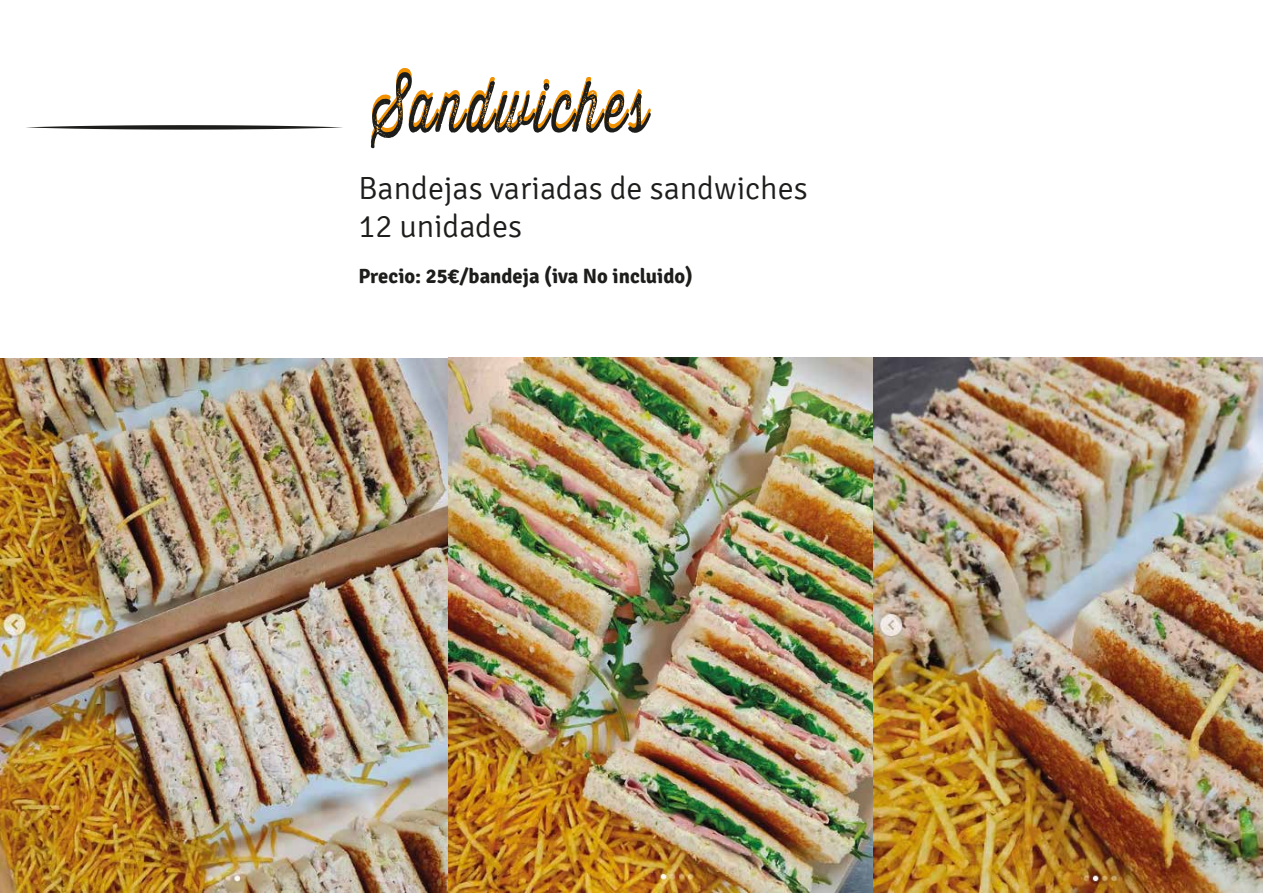
<style>
.page{position:relative;width:1263px;height:893px;background:#fff}
.page>*{position:absolute;margin:0;border:0;box-sizing:border-box;transform-origin:0 0}
.t1{font:70.05px "Thirsty Rough Lt Two";letter-spacing:.065em;color:#f39200;scale:.75 1}
.t2{font:300 32.1px/38.4px "Signika";color:#1d1d1b}
.t3{font:700 20.55px "Signika";color:#1d1d1b}
</style>
<div class="page">
<svg style="left:26px;top:125px;width:317px;height:5px"></svg>
<img style="left:0;top:358px;width:873px;height:535px">
<img style="left:873px;top:358px;width:390px;height:535px">
<h1 class="t1" style="left:373px;top:53px;width:368px">Sandwiches</h1>
<p class="t2" style="left:358px;top:169px;width:451px">Bandejas variadas de sandwiches<br>12 unidades</p>
<p class="t3" style="left:358px;top:264px;width:336px">Precio: 25€/bandeja (iva No incluido)</p>
</div>
